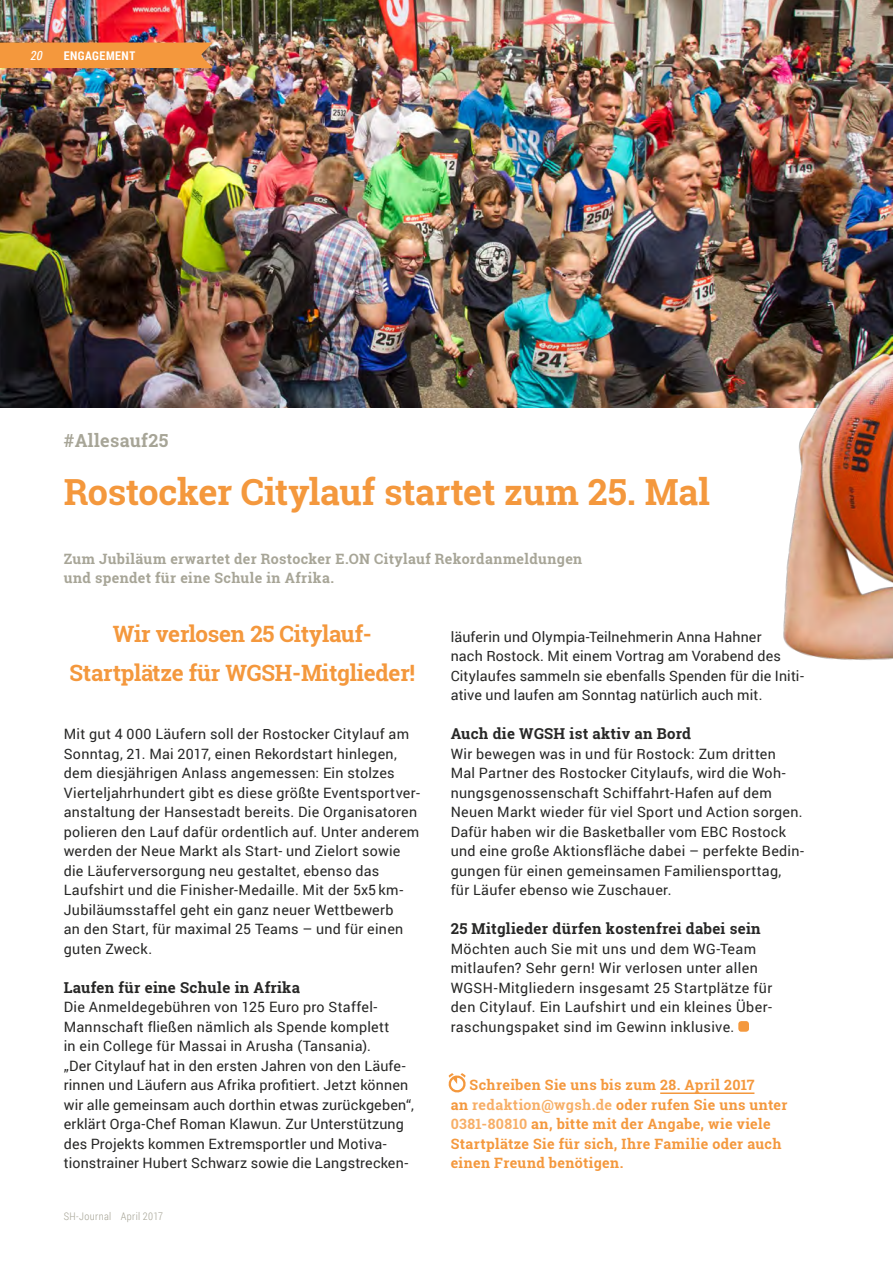
<style>
.page{position:relative;width:893px;height:1263px;background:#fff}
.page>*{position:absolute;margin:0;border:0;box-sizing:border-box;transform-origin:0 0}
.t1{font:700 36px "Roboto Slab";letter-spacing:-.01em;color:#f4983d}
.t2{font:700 22.5px/39px "Roboto Slab";letter-spacing:-.01em;color:#f4983d;text-align:center}
.t3{font:700 18px "Roboto Slab";letter-spacing:.02em;color:#a7a597}
.t4{font:700 15px "Roboto Slab";letter-spacing:.02em;color:#272726}
.t5{font:14.25px/19.5px "Roboto";letter-spacing:.02em;color:#272726}
.t6{font:700 14.25px/19.5px "Roboto Slab";letter-spacing:.025em;color:#f4983d}
.t7{font:700 14.25px/19.5px "Roboto Slab";letter-spacing:.025em;color:#a7a597}
.t8{font:italic 12.75px "Roboto Condensed";color:#fff}
.t9{font:700 12px "Roboto Condensed";letter-spacing:.04em;color:#fff}
.t10{font:300 10.5px "Roboto Condensed";letter-spacing:.035em;color:#a7a597}
.s1{color:#f7ae66}
</style>
<div class="page">
<img style="left:0;top:0;width:893px;height:408px">
<img style="left:767px;top:149px;width:126px;height:511px">
<hr style="left:660px;top:1092px;width:94px;height:2px;background:#f4983d">
<div style="left:738px;top:1021px;width:11px;height:11px;background:#f4983d;border-radius:3px"></div>
<svg style="left:448px;top:1073px;width:18px;height:20px"></svg>
<div style="left:0;top:43px;width:213px;height:25px;background:#f4983d"></div>
<p class="t8" style="left:31px;top:46px;width:14px">20</p>
<p class="t9" style="left:64px;top:47px;width:73px">ENGAGEMENT</p>
<p class="t3" style="left:64px;top:428px;width:106px">#Allesauf25</p>
<h1 class="t1" style="left:64px;top:467px;width:648px">Rostocker Citylauf startet zum 25. Mal</h1>
<p class="t7" style="left:64px;top:549px;width:520px">Zum Jubiläum erwartet der Rostocker E.ON Citylauf Rekordanmeldungen und spendet für eine Schule in Afrika.</p>
<h2 class="t2" style="left:70px;top:614px;width:347px">Wir verlosen 25 Citylauf-<br>Startplätze für WGSH-Mitglieder!</h2>
<p class="t5" style="left:451px;top:626px;width:355px">läuferin und Olympia-Teilnehmerin Anna Hahner<br>nach Rostock. Mit einem Vortrag am Vorabend des Citylaufes sammeln sie ebenfalls Spenden für die Initi&shy;ative und laufen am Sonntag natürlich auch mit.</p>
<p class="t4" style="left:451px;top:723px;width:242px">Auch die WGSH ist aktiv an Bord</p>
<p class="t5" style="left:451px;top:743px;width:355px">Wir bewegen was in und für Rostock: Zum dritten<br>Mal Partner des Rostocker Citylaufs, wird die Woh&shy;nungsgenossenschaft Schiffahrt-Hafen auf dem Neuen Markt wieder für viel Sport und Action sorgen.<br>Dafür haben wir die Basketballer vom EBC Rostock und eine große Aktionsfläche dabei – perfekte Bedin&shy;gungen für einen gemeinsamen Familiensporttag,<br>für Läufer ebenso wie Zuschauer.</p>
<p class="t4" style="left:451px;top:918px;width:311px">25 Mitglieder dürfen kostenfrei dabei sein</p>
<p class="t5" style="left:451px;top:938px;width:323px">Möchten auch Sie mit uns und dem WG-Team mitlaufen? Sehr gern! Wir verlosen unter allen WGSH-Mitgliedern insgesamt 25 Startplätze für den Citylauf. Ein Laufshirt und ein kleines Über&shy;raschungspaket sind im Gewinn inklusive.</p>
<p class="t5" style="left:64px;top:724px;width:358px">Mit gut 4 000 Läufern soll der Rostocker Citylauf am Sonntag, 21. Mai 2017, einen Rekordstart hinlegen, dem diesjährigen Anlass angemessen: Ein stolzes Vierteljahrhundert gibt es diese größte Eventsportver&shy;anstaltung der Hansestadt bereits. Die Organisatoren polieren den Lauf dafür ordentlich auf. Unter anderem werden der Neue Markt als Start- und Zielort sowie die Läuferversorgung neu gestaltet, ebenso das Laufshirt und die Finisher-Medaille. Mit der 5x5 km-Jubiläumsstaffel geht ein ganz neuer Wettbewerb<br>an den Start, für maximal 25 Teams – und für einen guten Zweck.</p>
<p class="t4" style="left:64px;top:977px;width:238px">Laufen für eine Schule in Afrika</p>
<p class="t5" style="left:64px;top:997px;width:352px">Die Anmeldegebühren von 125 Euro pro Staffel-Mannschaft fließen nämlich als Spende komplett<br>in ein College für Massai in Arusha (Tansania).<br>„Der Citylauf hat in den ersten Jahren von den Läufe&shy;rinnen und Läufern aus Afrika profitiert. Jetzt können wir alle gemeinsam auch dorthin etwas zurückgeben“, erklärt Orga-Chef Roman Klawun. Zur Unterstützung des Projekts kommen Extremsportler und Motiva&shy;tionstrainer Hubert Schwarz sowie die Langstrecken-</p>
<p class="t6" style="left:451px;top:1075px;width:338px;text-indent:19px">Schreiben Sie uns bis zum 28. April 2017<br>an <span class="s1">redaktion@wgsh.de</span> oder rufen Sie uns unter <span class="s1">0381-80810</span> an, bitte mit der Angabe, wie viele Startplätze Sie für sich, Ihre Familie oder auch einen Freund benötigen.</p>
<p class="t10" style="left:64px;top:1209px;width:101px">SH-Journal April 2017</p>
</div>
